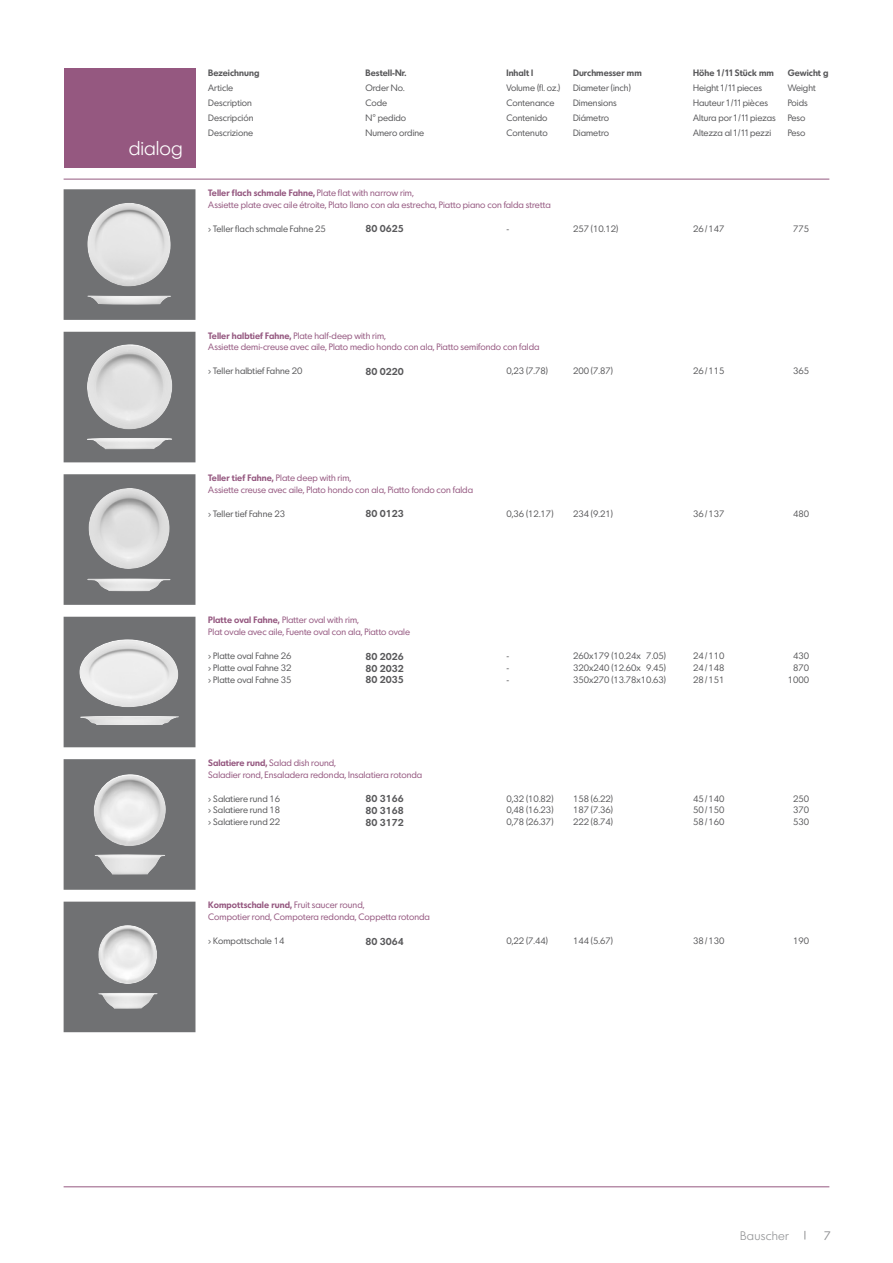
<style>
.page{position:relative;width:893px;height:1263px;background:#fff}
.page>*{position:absolute;margin:0;border:0;box-sizing:border-box;transform-origin:0 0}
.t1{font:300 19.5px "Bauscher";color:#fff}
.t2{font:300 12px "Bauscher";letter-spacing:.025em;color:#929395}
.t3{font:12px "Bauscher";color:#929395}
.t4{font:600 9.75px "Bauscher";color:#58585a}
.t5{font:9px/15px "Bauscher";letter-spacing:.005em;color:#58585a}
.t6{font:9px/11.9px "Bauscher";letter-spacing:.005em;color:#955880}
.t7{font:600 9px "Bauscher";letter-spacing:.005em;color:#58585a}
.s1{font-weight:600}
</style>
<div class="page">
<div style="left:64px;top:69px;width:131px;height:99px;background:#955880"></div>
<hr style="left:64px;top:179px;width:765px;height:1px;background:#955880">
<hr style="left:64px;top:1186px;width:765px;height:1px;background:#955880">
<svg style="left:64px;top:189px;width:131px;height:843px;background:#7e7f81"></svg>
<img style="left:87px;top:203px;width:84px;height:83px;border-radius:50%">
<img style="left:87px;top:295px;width:84px;height:10px">
<img style="left:87px;top:344px;width:85px;height:85px;border-radius:50%">
<img style="left:86px;top:438px;width:86px;height:11px">
<img style="left:88px;top:488px;width:82px;height:81px;border-radius:50%">
<img style="left:87px;top:578px;width:84px;height:13px">
<img style="left:79px;top:639px;width:99px;height:68px;border-radius:50%">
<img style="left:80px;top:716px;width:99px;height:9px">
<img style="left:94px;top:774px;width:72px;height:72px;border-radius:50%">
<img style="left:95px;top:854px;width:70px;height:21px">
<img style="left:98px;top:925px;width:59px;height:59px;border-radius:50%">
<img style="left:98px;top:993px;width:60px;height:16px">
<h1 class="t1" style="left:129px;top:141px;width:55px">dialog</h1>
<p class="t7" style="left:208px;top:69px;width:53px">Bezeichnung</p>
<p class="t5" style="left:208px;top:81px;width:47px">Article<br>Description<br>Descripción<br>Descrizione</p>
<p class="t7" style="left:365px;top:69px;width:43px">Bestell-Nr.</p>
<p class="t5" style="left:365px;top:81px;width:60px">Order No.<br>Code<br>N° pedido<br>Numero ordine</p>
<p class="t7" style="left:506px;top:69px;width:28px">Inhalt l</p>
<p class="t5" style="left:506px;top:81px;width:55px">Volume (fl. oz.)<br>Contenance<br>Contenido<br>Contenuto</p>
<p class="t7" style="left:573px;top:69px;width:70px">Durchmesser mm</p>
<p class="t5" style="left:573px;top:81px;width:59px">Diameter (inch)<br>Dimensions<br>Diámetro<br>Diametro</p>
<p class="t7" style="left:693px;top:69px;width:82px">Höhe ƒ /ƒƒ Stück mm</p>
<p class="t5" style="left:693px;top:81px;width:84px">Height ƒ / ƒƒ pieces<br>Hauteur ƒ / ƒƒ pièces<br>Altura por ƒ / ƒƒ piezas<br>Altezza al ƒ / ƒƒ pezzi</p>
<p class="t7" style="left:787px;top:69px;width:42px">Gewicht g</p>
<p class="t5" style="left:787px;top:81px;width:30px">Weight<br>Poids<br>Peso<br>Peso</p>
<p class="t6" style="left:208px;top:188px;width:344px"><span class="s1">Teller flach schmale Fahne,</span> Plate flat with narrow rim,<br>Assiette plate avec aile étroite, Plato llano con ala estrecha, Piatto piano con falda stretta</p>
<p class="t5" style="left:208px;top:222px;width:119px">› Teller flach schmale Fahne 25</p>
<p class="t4" style="left:365px;top:225px;width:40px">80 0625</p>
<p class="t5" style="left:506px;top:222px;width:4px">-</p>
<p class="t5" style="left:573px;top:222px;width:47px">257 (10.12)</p>
<p class="t5" style="left:693px;top:222px;width:33px">26 / 147</p>
<p class="t5" style="left:793px;top:222px;width:18px">775</p>
<p class="t6" style="left:208px;top:331px;width:333px"><span class="s1">Teller halbtief Fahne,</span> Plate half-deep with rim,<br>Assiette demi-creuse avec aile, Plato medio hondo con ala, Piatto semifondo con falda</p>
<p class="t5" style="left:208px;top:365px;width:96px">› Teller halbtief Fahne 20</p>
<p class="t4" style="left:365px;top:368px;width:40px">80 0220</p>
<p class="t5" style="left:506px;top:365px;width:43px">0,23 (7.78)</p>
<p class="t5" style="left:573px;top:365px;width:41px">200 (7.87)</p>
<p class="t5" style="left:693px;top:365px;width:33px">26 / 115</p>
<p class="t5" style="left:793px;top:365px;width:18px">365</p>
<p class="t6" style="left:208px;top:473px;width:266px"><span class="s1">Teller tief Fahne,</span> Plate deep with rim,<br>Assiette creuse avec aile, Plato hondo con ala, Piatto fondo con falda</p>
<p class="t5" style="left:208px;top:507px;width:78px">› Teller tief Fahne 23</p>
<p class="t4" style="left:365px;top:510px;width:40px">80 0123</p>
<p class="t5" style="left:506px;top:507px;width:48px">0,36 (12.17)</p>
<p class="t5" style="left:573px;top:507px;width:41px">234 (9.21)</p>
<p class="t5" style="left:693px;top:507px;width:33px">36 / 137</p>
<p class="t5" style="left:793px;top:507px;width:18px">480</p>
<p class="t6" style="left:208px;top:616px;width:203px"><span class="s1">Platte oval Fahne,</span> Platter oval with rim,<br>Plat ovale avec aile, Fuente oval con ala, Piatto ovale</p>
<p class="t5" style="left:208px;top:650px;width:85px">› Platte oval Fahne 26</p>
<p class="t4" style="left:365px;top:653px;width:40px">80 2026</p>
<p class="t5" style="left:506px;top:650px;width:4px">-</p>
<p class="t5" style="left:573px;top:650px;width:94px">260x179 (10.24x 7.05)</p>
<p class="t5" style="left:693px;top:650px;width:33px">24 / 110</p>
<p class="t5" style="left:793px;top:650px;width:18px">430</p>
<p class="t5" style="left:208px;top:661px;width:85px">› Platte oval Fahne 32</p>
<p class="t4" style="left:365px;top:665px;width:40px">80 2032</p>
<p class="t5" style="left:506px;top:661px;width:4px">-</p>
<p class="t5" style="left:573px;top:661px;width:94px">320x240 (12.60x 9.45)</p>
<p class="t5" style="left:693px;top:661px;width:33px">24 / 148</p>
<p class="t5" style="left:793px;top:661px;width:18px">870</p>
<p class="t5" style="left:208px;top:673px;width:85px">› Platte oval Fahne 35</p>
<p class="t4" style="left:365px;top:676px;width:40px">80 2035</p>
<p class="t5" style="left:506px;top:673px;width:4px">-</p>
<p class="t5" style="left:573px;top:673px;width:94px">350x270 (13.78x10.63)</p>
<p class="t5" style="left:693px;top:673px;width:33px">28 / 151</p>
<p class="t5" style="left:787px;top:673px;width:23px">1000</p>
<p class="t6" style="left:208px;top:758px;width:215px"><span class="s1">Salatiere rund,</span> Salad dish round,<br>Saladier rond, Ensaladera redonda, Insalatiera rotonda</p>
<p class="t5" style="left:208px;top:792px;width:74px">› Salatiere rund 16</p>
<p class="t4" style="left:365px;top:795px;width:40px">80 3166</p>
<p class="t5" style="left:506px;top:792px;width:48px">0,32 (10.82)</p>
<p class="t5" style="left:573px;top:792px;width:41px">158 (6.22)</p>
<p class="t5" style="left:693px;top:792px;width:33px">45 / 140</p>
<p class="t5" style="left:793px;top:792px;width:18px">250</p>
<p class="t5" style="left:208px;top:804px;width:74px">› Salatiere rund 18</p>
<p class="t4" style="left:365px;top:807px;width:40px">80 3168</p>
<p class="t5" style="left:506px;top:804px;width:48px">0,48 (16.23)</p>
<p class="t5" style="left:573px;top:804px;width:41px">187 (7.36)</p>
<p class="t5" style="left:693px;top:804px;width:33px">50 / 150</p>
<p class="t5" style="left:793px;top:804px;width:18px">370</p>
<p class="t5" style="left:208px;top:816px;width:74px">› Salatiere rund 22</p>
<p class="t4" style="left:365px;top:819px;width:40px">80 3172</p>
<p class="t5" style="left:506px;top:816px;width:48px">0,78 (26.37)</p>
<p class="t5" style="left:573px;top:816px;width:41px">222 (8.74)</p>
<p class="t5" style="left:693px;top:816px;width:33px">58 / 160</p>
<p class="t5" style="left:793px;top:816px;width:18px">530</p>
<p class="t6" style="left:208px;top:900px;width:223px"><span class="s1">Kompottschale rund,</span> Fruit saucer round,<br>Compotier rond, Compotera redonda, Coppetta rotonda</p>
<p class="t5" style="left:208px;top:934px;width:78px">› Kompottschale 14</p>
<p class="t4" style="left:365px;top:938px;width:40px">80 3064</p>
<p class="t5" style="left:506px;top:934px;width:43px">0,22 (7.44)</p>
<p class="t5" style="left:573px;top:934px;width:41px">144 (5.67)</p>
<p class="t5" style="left:693px;top:934px;width:33px">38 / 130</p>
<p class="t5" style="left:793px;top:934px;width:18px">190</p>
<h2 class="t2" style="left:740px;top:1231px;width:50px">Bauscher</h2>
<h2 class="t3" style="left:823px;top:1231px;width:9px">7</h2>
</div>
